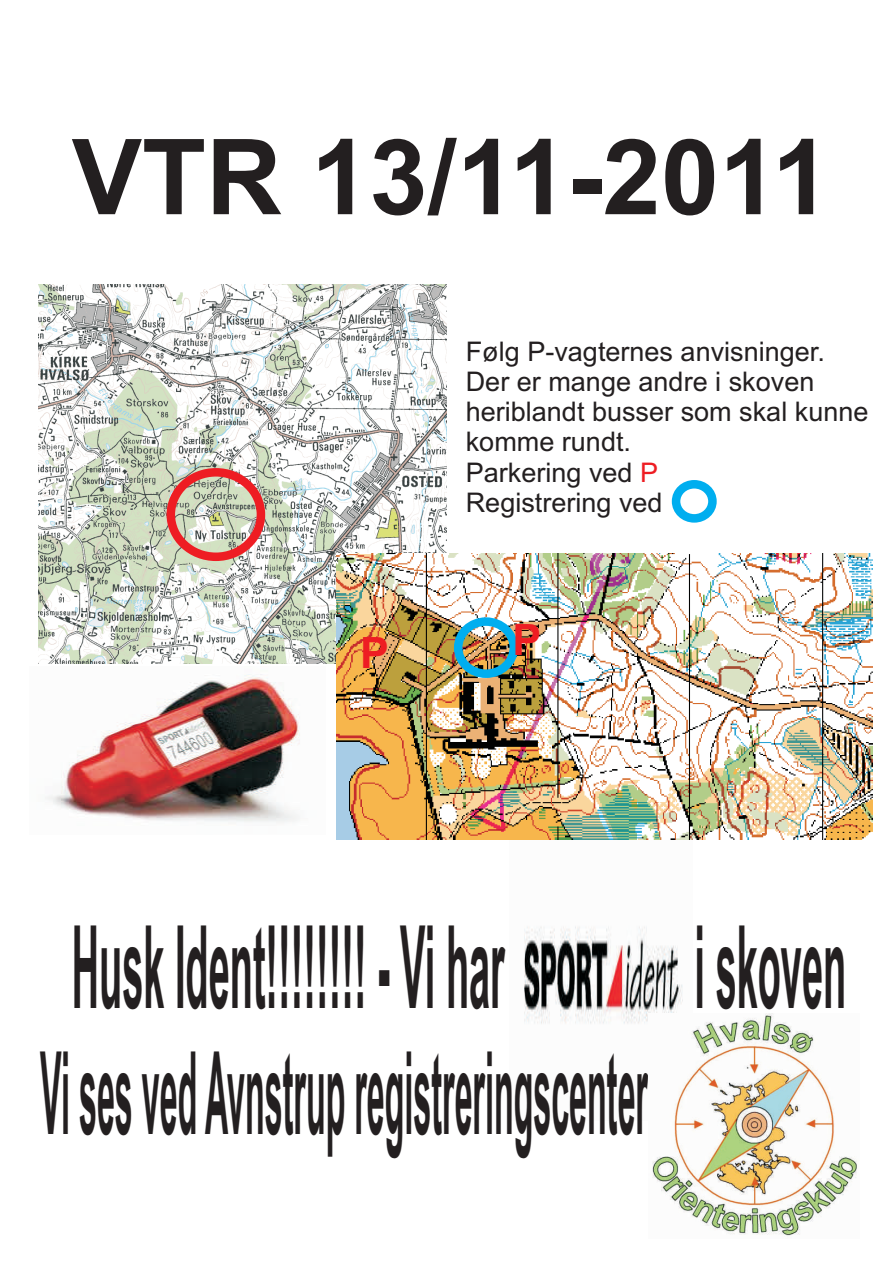
<style>
.page{position:relative;width:893px;height:1263px;background:#fff}
.page>*{position:absolute;margin:0;border:0;box-sizing:border-box;transform-origin:0 0}
.t1{font:700 115.2px "Arial";color:#231f20;scale:.28 1}
.t2{font:700 115.2px "Arial";color:#231f20;scale:.33 1}
.t3{font:700 104.85px "Arial";color:#231f20}
.t4{font:700 43.2px "Arial";color:#ee1d23}
.t5{font:27px/30.2px "Arial";color:#231f20}
.s1{color:#ee1d23}
</style>
<div class="page">
<img style="left:509px;top:839px;width:183px;height:185px">
<img style="left:38px;top:285px;width:408px;height:378px">
<img style="left:337px;top:554px;width:535px;height:285px">
<div style="left:167px;top:468px;width:98px;height:93px;border:9px solid #ee1d23;border-radius:50%"></div>
<div style="left:672px;top:480px;width:45px;height:43px;border:9px solid #00aeef;border-radius:50%"></div>
<div style="left:454px;top:617px;width:64px;height:61px;border:9px solid #00aeef;border-radius:50%"></div>
<img style="left:47px;top:674px;width:253px;height:148px">
<img style="left:648px;top:1014px;width:209px;height:222px">
<h2 class="t3" style="left:72px;top:138px;width:760px">VTR 13/11-2011</h2>
<h3 class="t4" style="left:360px;top:636px;width:30px">P</h3>
<p class="t5" style="left:466px;top:339px;width:404px">Følg P-vagternes anvisninger.<br>Der er mange andre i skoven heriblandt busser som skal kunne komme rundt.<br>Parkering ved <span class="s1">P<br></span>Registrering ved</p>
<h3 class="t4" style="left:512px;top:623px;width:30px">P</h3>
<h1 class="t2" style="left:72px;top:924px;width:1314px">Husk Ident ! - Vi har</h1>
<h1 class="t2" style="left:695px;top:924px;width:461px">i skoven</h1>
<h1 class="t1" style="left:40px;top:1050px;width:2172px">Vi ses ved Avnstrup registreringscenter</h1>
</div>
